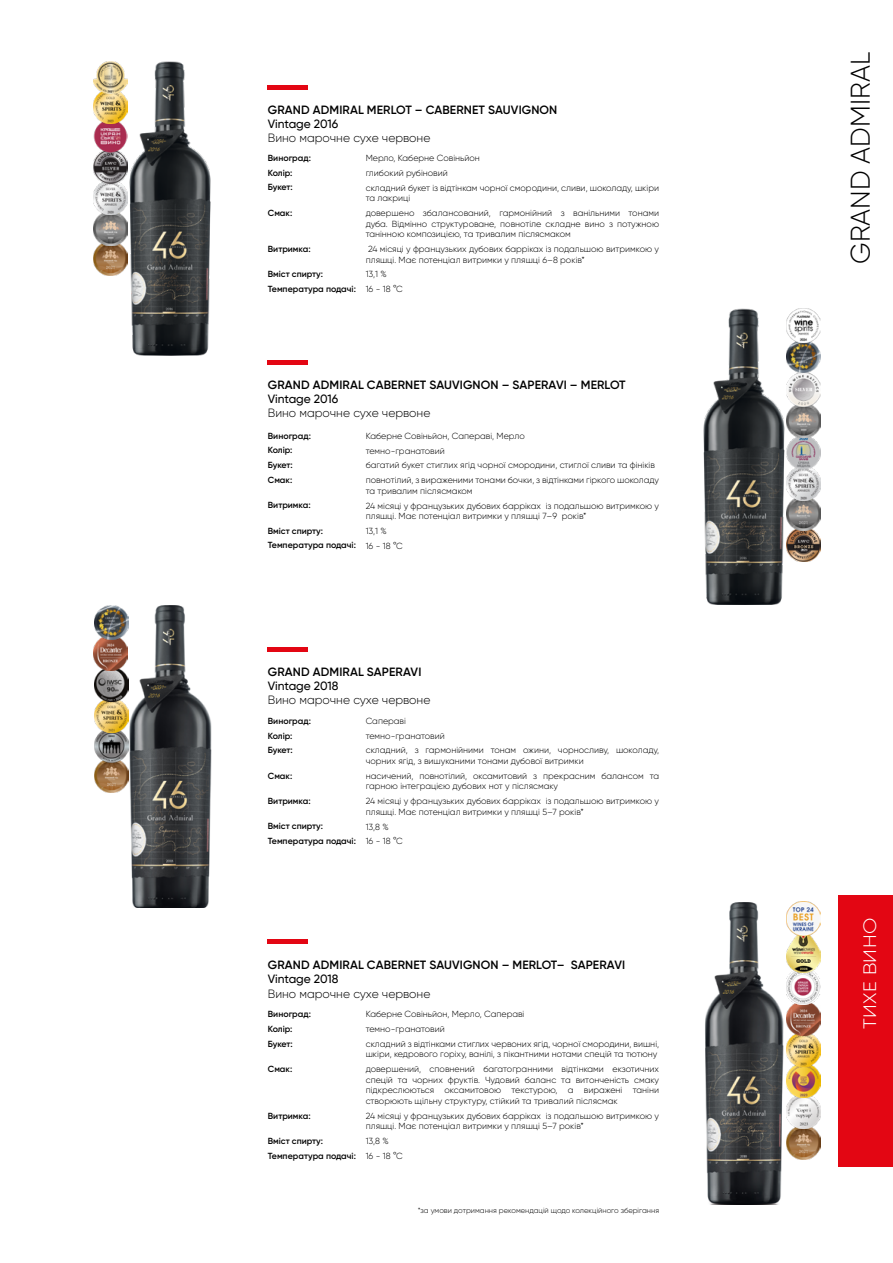
<style>
.page{position:relative;width:893px;height:1263px;background:#fff}
.page>*{position:absolute;margin:0;border:0;box-sizing:border-box;transform-origin:0 0}
.t1{font:300 27px "Gilroy";color:#000}
.t2{font:300 18px "Gilroy";letter-spacing:.02em;color:#fff;scale:1.11 1}
.t3{font:600 12px "Gilroy";letter-spacing:.01em;color:#000}
.t4{font:300 12px "Gilroy";color:#000}
.t5{font:500 12px "Gilroy";color:#000}
.t6{font:300 8.85px/10.6px "Gilroy";color:#000}
.t7{font:600 8.85px/14.5px "Gilroy";color:#000}
.t8{font:300 7.5px "Gilroy";color:#000}
.s1{font-weight:300}
</style>
<div class="page">
<div style="left:839px;top:895px;width:54px;height:272px;background:#e30613"></div>
<hr style="left:268px;top:360px;width:40px;height:4px;background:#e30613">
<img style="left:129px;top:61px;width:82px;height:295px">
<img style="left:703px;top:309px;width:82px;height:295px">
<img style="left:128px;top:605px;width:84px;height:302px">
<img style="left:705px;top:902px;width:79px;height:302px">
<hr style="left:268px;top:85px;width:40px;height:4px;background:#e30613">
<hr style="left:268px;top:647px;width:40px;height:4px;background:#e30613">
<hr style="left:268px;top:939px;width:40px;height:4px;background:#e30613">
<img style="left:93px;top:245px;width:34px;height:31px">
<img style="left:93px;top:214px;width:34px;height:31px">
<img style="left:93px;top:183px;width:34px;height:31px">
<img style="left:93px;top:152px;width:34px;height:31px">
<img style="left:93px;top:123px;width:34px;height:29px">
<img style="left:786px;top:531px;width:34px;height:31px">
<img style="left:786px;top:500px;width:34px;height:31px">
<img style="left:786px;top:469px;width:34px;height:31px">
<img style="left:786px;top:438px;width:34px;height:31px">
<img style="left:786px;top:406px;width:34px;height:32px">
<img style="left:786px;top:343px;width:34px;height:63px">
<img style="left:94px;top:762px;width:34px;height:31px">
<img style="left:94px;top:732px;width:34px;height:30px">
<img style="left:94px;top:701px;width:34px;height:31px">
<img style="left:94px;top:670px;width:34px;height:31px">
<img style="left:94px;top:94px;width:34px;height:29px">
<img style="left:93px;top:62px;width:34px;height:32px">
<img style="left:786px;top:309px;width:34px;height:34px">
<img style="left:94px;top:639px;width:34px;height:31px">
<img style="left:94px;top:605px;width:34px;height:34px">
<img style="left:786px;top:1128px;width:34px;height:31px">
<img style="left:786px;top:1098px;width:34px;height:30px">
<img style="left:786px;top:1066px;width:34px;height:32px">
<img style="left:786px;top:1035px;width:34px;height:31px">
<img style="left:786px;top:1004px;width:34px;height:31px">
<img style="left:786px;top:972px;width:34px;height:32px">
<img style="left:787px;top:936px;width:33px;height:36px">
<img style="left:786px;top:902px;width:34px;height:34px">
<h3 class="t3" style="left:268px;top:102px;width:291px">GRAND ADMIRAL MERLOT – CABERNET SAUVIGNON</h3>
<h3 class="t5" style="left:268px;top:116px;width:72px">Vintage 2016</h3>
<h3 class="t4" style="left:268px;top:131px;width:164px">Вино марочне сухе червоне</h3>
<p class="t7" style="left:268px;top:150px;width:45px">Виноград:</p>
<p class="t6" style="left:366px;top:153px;width:116px">Мерло, Каберне Совіньйон</p>
<p class="t7" style="left:268px;top:165px;width:26px">Колір:</p>
<p class="t6" style="left:366px;top:167px;width:84px">глибокий рубіновий</p>
<p class="t7" style="left:268px;top:180px;width:26px">Букет:</p>
<p class="t6" style="left:366px;top:182px;width:295px">складний букет із відтінкам чорної смородини, сливи, шоколаду, шкіри та лакриці</p>
<p class="t7" style="left:268px;top:205px;width:26px">Смак:</p>
<p class="t6" style="left:366px;top:207px;width:295px;text-align:justify">довершено збалансований, гармонійний з ванільними тонами дуба. Відмінно структуроване, повнотіле складне вино з потужною танінною композицією, та тривалим післясмаком</p>
<p class="t7" style="left:268px;top:241px;width:44px">Витримка:</p>
<p class="t6" style="left:366px;top:243px;width:295px">24 місяці у французьких дубових барріках із подальшою витримкою у пляшці. Має потенціал витримки у пляшці 6–8 років*</p>
<p class="t7" style="left:268px;top:267px;width:57px">Вміст спирту:</p>
<p class="t7" style="left:268px;top:267px;width:136px;text-indent:98px"><span class="s1">13,1 %<br></span>Температура подачі: <span class="s1">16 - 18 °С</span></p>
<h3 class="t3" style="left:268px;top:377px;width:359px">GRAND ADMIRAL CABERNET SAUVIGNON – SAPERAVI – MERLOT</h3>
<h3 class="t5" style="left:268px;top:391px;width:72px">Vintage 2016</h3>
<h3 class="t4" style="left:268px;top:406px;width:164px">Вино марочне сухе червоне</h3>
<p class="t7" style="left:268px;top:428px;width:45px">Виноград:</p>
<p class="t6" style="left:366px;top:430px;width:161px">Каберне Совіньйон, Сапераві, Мерло</p>
<p class="t7" style="left:268px;top:443px;width:26px">Колір:</p>
<p class="t6" style="left:366px;top:445px;width:81px">темно-гранатовий</p>
<p class="t7" style="left:268px;top:458px;width:26px">Букет:</p>
<p class="t6" style="left:366px;top:460px;width:291px">багатий букет стиглих ягід чорної смородини, стиглої сливи та фініків</p>
<p class="t7" style="left:268px;top:472px;width:26px">Смак:</p>
<p class="t6" style="left:366px;top:475px;width:295px">повнотілий, з вираженими тонами бочки, з відтінками гіркого шоколаду та тривалим післясмаком</p>
<p class="t7" style="left:268px;top:498px;width:44px">Витримка:</p>
<p class="t6" style="left:366px;top:500px;width:295px">24 місяці у французьких дубових барріках із подальшою витримкою у пляшці. Має потенціал витримки у пляшці 7–9 років*</p>
<p class="t7" style="left:268px;top:523px;width:57px">Вміст спирту:</p>
<p class="t7" style="left:268px;top:523px;width:136px;text-indent:98px"><span class="s1">13,1 %<br></span>Температура подачі: <span class="s1">16 - 18 °С</span></p>
<h3 class="t3" style="left:268px;top:664px;width:155px">GRAND ADMIRAL SAPERAVI</h3>
<h3 class="t5" style="left:268px;top:678px;width:72px">Vintage 2018</h3>
<h3 class="t4" style="left:268px;top:693px;width:164px">Вино марочне сухе червоне</h3>
<p class="t7" style="left:268px;top:713px;width:45px">Виноград:</p>
<p class="t6" style="left:366px;top:715px;width:42px">Сапераві</p>
<p class="t7" style="left:268px;top:728px;width:26px">Колір:</p>
<p class="t6" style="left:366px;top:730px;width:81px">темно-гранатовий</p>
<p class="t7" style="left:268px;top:743px;width:26px">Букет:</p>
<p class="t6" style="left:366px;top:745px;width:295px">складний, з гармонійними тонам ожини, чорносливу, шоколаду, чорних ягід, з вишуканими тонами дубової витримки</p>
<p class="t7" style="left:268px;top:768px;width:26px">Смак:</p>
<p class="t6" style="left:366px;top:770px;width:295px">насичений, повнотілий, оксамитовий з прекрасним балансом та гарною інтеграцією дубових нот у післясмаку</p>
<p class="t7" style="left:268px;top:793px;width:44px">Витримка:</p>
<p class="t6" style="left:366px;top:796px;width:295px">24 місяці у французьких дубових барріках із подальшою витримкою у пляшці. Має потенціал витримки у пляшці 5–7 років*</p>
<p class="t7" style="left:268px;top:819px;width:57px">Вміст спирту:</p>
<p class="t7" style="left:268px;top:819px;width:136px;text-indent:98px"><span class="s1">13,8 %<br></span>Температура подачі: <span class="s1">16 - 18 °С</span></p>
<h3 class="t3" style="left:268px;top:957px;width:359px">GRAND ADMIRAL CABERNET SAUVIGNON – MERLOT– SAPERAVI</h3>
<h3 class="t5" style="left:268px;top:972px;width:72px">Vintage 2018</h3>
<h3 class="t4" style="left:268px;top:986px;width:164px">Вино марочне сухе червоне</h3>
<p class="t7" style="left:268px;top:1007px;width:45px">Виноград:</p>
<p class="t6" style="left:366px;top:1009px;width:160px">Каберне Совіньйон, Мерло, Сапераві</p>
<p class="t7" style="left:268px;top:1021px;width:26px">Колір:</p>
<p class="t6" style="left:366px;top:1023px;width:81px">темно-гранатовий</p>
<p class="t7" style="left:268px;top:1036px;width:26px">Букет:</p>
<p class="t6" style="left:366px;top:1038px;width:295px">складний з відтінками стиглих червоних ягід, чорної смородини, вишні, шкіри, кедрового горіху, ванілі, з пікантними нотами спецій та тютюну</p>
<p class="t7" style="left:268px;top:1061px;width:26px">Смак:</p>
<p class="t6" style="left:366px;top:1064px;width:295px;text-align:justify">довершений, сповнений багатогранними відтінками екзотичних спецій та чорних фруктів. Чудовий баланс та витонченість смаку підкреслюються оксамитовою текстурою, а виражені таніни створюють щільну структуру, стійкий та тривалий післясмак</p>
<p class="t7" style="left:268px;top:1108px;width:44px">Витримка:</p>
<p class="t6" style="left:366px;top:1110px;width:295px">24 місяці у французьких дубових барріках із подальшою витримкою у пляшці. Має потенціал витримки у пляшці 5–7 років*</p>
<p class="t7" style="left:268px;top:1133px;width:57px">Вміст спирту:</p>
<p class="t7" style="left:268px;top:1134px;width:136px;text-indent:98px"><span class="s1">13,8 %<br></span>Температура подачі: <span class="s1">16 - 18 °С</span></p>
<p class="t8" style="left:418px;top:1206px;width:243px">*за умови дотримання рекомендацій щодо колекційного зберігання</p>
<h1 class="t1" style="left:844px;top:264px;width:213px;rotate:-90deg">GRAND ADMIRAL</h1>
<h2 class="t2" style="left:859px;top:1029px;width:102px;rotate:-90deg">ТИХЕ ВИНО</h2>
</div>
